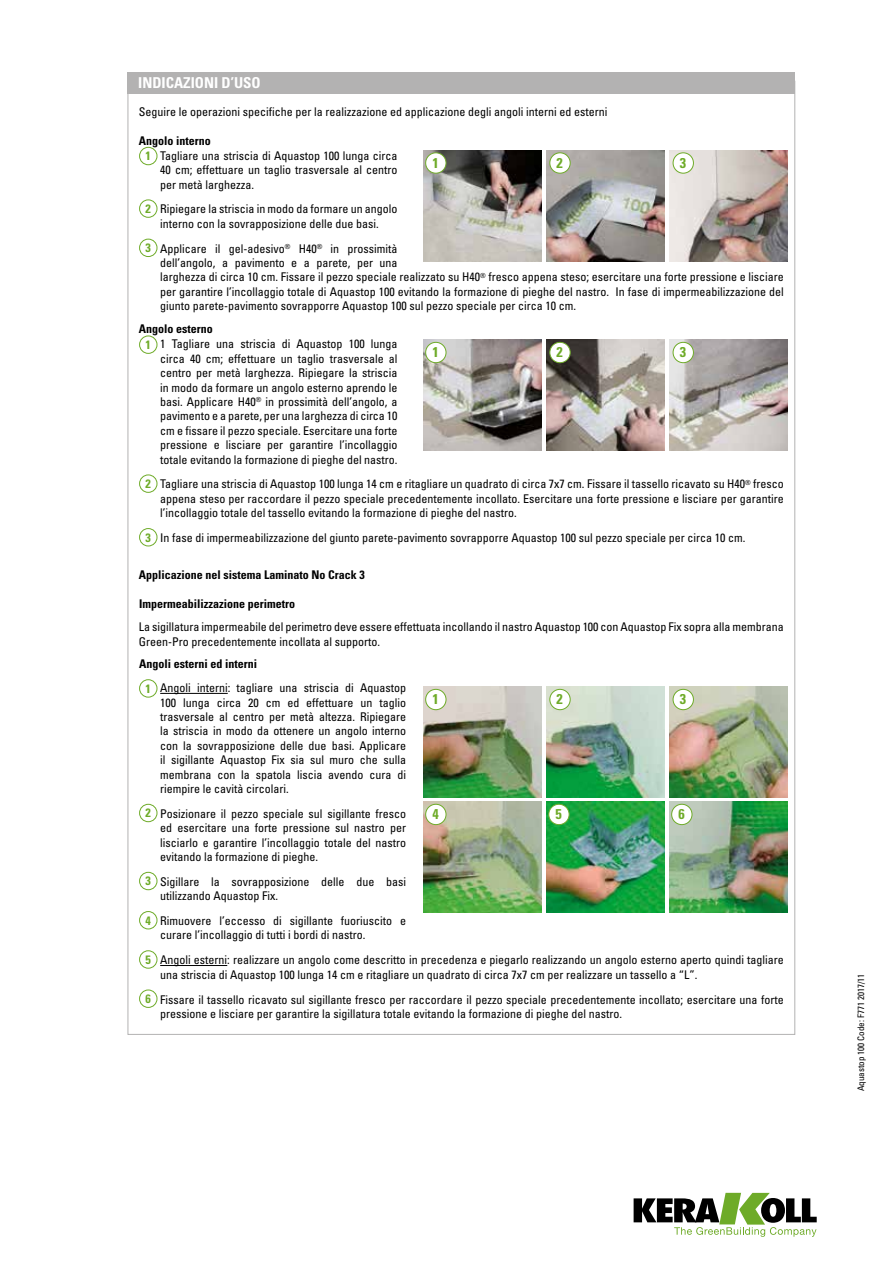
<style>
.page{position:relative;width:893px;height:1263px;background:#fff}
.page>*{position:absolute;margin:0;border:0;box-sizing:border-box;transform-origin:0 0}
.t1{font:700 condensed 15px "Univers LT Std";color:#fff}
.t2{font:700 condensed 14.25px "Univers LT Std";color:#6eab28}
.t3{font:condensed 12px/14.4px "Univers LT Std";color:#000}
.t4{font:700 condensed 12px "Univers LT Std";color:#000}
.t5{font:condensed 9px "Univers LT Std";color:#000}
.s1{font-weight:700;font-size:12.15px;color:#6eab28}
.s2{font-weight:700}
</style>
<div class="page">
<svg style="left:634px;top:1193px;width:183px;height:44px"></svg>
<hr style="left:160px;top:693px;width:68px;height:1px;background:#000">
<hr style="left:160px;top:965px;width:67px;height:1px;background:#000">
<div style="left:139px;top:147px;width:18px;height:18px;border:1px solid #6eab28;border-radius:50%"></div>
<div style="left:139px;top:199px;width:18px;height:19px;border:1px solid #6eab28;border-radius:50%"></div>
<div style="left:139px;top:239px;width:18px;height:18px;border:1px solid #6eab28;border-radius:50%"></div>
<div style="left:139px;top:336px;width:18px;height:18px;border:1px solid #6eab28;border-radius:50%"></div>
<div style="left:139px;top:474px;width:18px;height:19px;border:1px solid #6eab28;border-radius:50%"></div>
<div style="left:139px;top:528px;width:18px;height:18px;border:1px solid #6eab28;border-radius:50%"></div>
<div style="left:139px;top:679px;width:18px;height:18px;border:1px solid #6eab28;border-radius:50%"></div>
<div style="left:139px;top:804px;width:18px;height:18px;border:1px solid #6eab28;border-radius:50%"></div>
<div style="left:139px;top:872px;width:18px;height:18px;border:1px solid #6eab28;border-radius:50%"></div>
<div style="left:139px;top:911px;width:18px;height:18px;border:1px solid #6eab28;border-radius:50%"></div>
<div style="left:139px;top:950px;width:18px;height:18px;border:1px solid #6eab28;border-radius:50%"></div>
<div style="left:139px;top:989px;width:18px;height:19px;border:1px solid #6eab28;border-radius:50%"></div>
<div style="left:128px;top:72px;width:667px;height:22px;background:#b3b2b2"></div>
<img style="left:546px;top:150px;width:119px;height:111px">
<div style="left:550px;top:153px;width:20px;height:20px;background:#fff;border-radius:50%"></div>
<div style="left:549px;top:152px;width:22px;height:22px;border:1px solid #6eab28;border-radius:50%"></div>
<img style="left:423px;top:150px;width:118px;height:111px">
<div style="left:426px;top:153px;width:20px;height:20px;background:#fff;border-radius:50%"></div>
<div style="left:425px;top:152px;width:21px;height:22px;border:1px solid #6eab28;border-radius:50%"></div>
<img style="left:669px;top:150px;width:119px;height:111px">
<div style="left:673px;top:153px;width:20px;height:20px;background:#fff;border-radius:50%"></div>
<div style="left:673px;top:152px;width:21px;height:22px;border:1px solid #6eab28;border-radius:50%"></div>
<img style="left:546px;top:340px;width:119px;height:111px">
<div style="left:550px;top:342px;width:20px;height:21px;background:#fff;border-radius:50%"></div>
<div style="left:549px;top:342px;width:22px;height:21px;border:1px solid #6eab28;border-radius:50%"></div>
<img style="left:423px;top:340px;width:118px;height:111px">
<div style="left:426px;top:342px;width:20px;height:21px;background:#fff;border-radius:50%"></div>
<div style="left:425px;top:342px;width:21px;height:21px;border:1px solid #6eab28;border-radius:50%"></div>
<img style="left:669px;top:340px;width:119px;height:111px">
<div style="left:673px;top:342px;width:20px;height:21px;background:#fff;border-radius:50%"></div>
<div style="left:673px;top:342px;width:21px;height:21px;border:1px solid #6eab28;border-radius:50%"></div>
<img style="left:669px;top:802px;width:119px;height:110px">
<div style="left:672px;top:804px;width:20px;height:21px;background:#fff;border-radius:50%"></div>
<div style="left:671px;top:804px;width:21px;height:21px;border:1px solid #6eab28;border-radius:50%"></div>
<img style="left:546px;top:802px;width:119px;height:111px">
<div style="left:549px;top:804px;width:20px;height:21px;background:#fff;border-radius:50%"></div>
<div style="left:548px;top:804px;width:22px;height:21px;border:1px solid #6eab28;border-radius:50%"></div>
<img style="left:546px;top:687px;width:119px;height:110px">
<div style="left:550px;top:689px;width:20px;height:21px;background:#fff;border-radius:50%"></div>
<div style="left:549px;top:689px;width:22px;height:21px;border:1px solid #6eab28;border-radius:50%"></div>
<img style="left:423px;top:687px;width:118px;height:111px">
<div style="left:426px;top:689px;width:20px;height:21px;background:#fff;border-radius:50%"></div>
<div style="left:425px;top:689px;width:21px;height:21px;border:1px solid #6eab28;border-radius:50%"></div>
<img style="left:423px;top:802px;width:118px;height:111px">
<div style="left:426px;top:804px;width:20px;height:21px;background:#fff;border-radius:50%"></div>
<div style="left:425px;top:804px;width:21px;height:21px;border:1px solid #6eab28;border-radius:50%"></div>
<img style="left:669px;top:687px;width:119px;height:110px">
<div style="left:673px;top:689px;width:20px;height:21px;background:#fff;border-radius:50%"></div>
<div style="left:673px;top:689px;width:21px;height:21px;border:1px solid #6eab28;border-radius:50%"></div>
<p class="t1" style="left:138px;top:74px;width:124px">INDICAZIONI D’USO</p>
<p class="t3" style="left:139px;top:104px;width:470px">Seguire le operazioni specifiche per la realizzazione ed applicazione degli angoli interni ed esterni</p>
<p class="t4" style="left:139px;top:133px;width:74px">Angolo interno</p>
<p class="t3" style="left:145px;top:148px;width:254px"><span class="s1">1</span> Tagliare una striscia di Aquastop 100 lunga circa</p>
<p class="t3" style="left:160px;top:163px;width:239px">40 cm; effettuare un taglio trasversale al centro</p>
<p class="t3" style="left:160px;top:177px;width:95px">per metà larghezza.</p>
<p class="t3" style="left:145px;top:202px;width:254px;text-align:center"><span class="s1">2</span> Ripiegare la striscia in modo da formare un angolo interno con la sovrapposizione delle due basi.</p>
<p class="t3" style="left:160px;top:241px;width:625px;text-indent:-15px"><span class="s1">3</span> Applicare il gel-adesivo<sup>®</sup> H40<sup>®</sup> in prossimità<br>dell’angolo, a pavimento e a parete, per una<br>larghezza di circa 10 cm. Fissare il pezzo speciale realizzato su H40<sup>®</sup> fresco appena steso; esercitare una forte pressione e lisciare per garantire l’incollaggio totale di Aquastop 100 evitando la formazione di pieghe del nastro. In fase di impermeabilizzazione del giunto parete-pavimento sovrapporre Aquastop 100 sul pezzo speciale per circa 10 cm.</p>
<p class="t4" style="left:139px;top:322px;width:75px">Angolo esterno</p>
<p class="t3" style="left:145px;top:337px;width:254px"><span class="s1">1</span> 1 Tagliare una striscia di Aquastop 100 lunga</p>
<p class="t3" style="left:160px;top:351px;width:239px">circa 40 cm; effettuare un taglio trasversale al</p>
<p class="t3" style="left:160px;top:366px;width:239px">centro per metà larghezza. Ripiegare la striscia</p>
<p class="t3" style="left:160px;top:380px;width:239px">in modo da formare un angolo esterno aprendo le</p>
<p class="t3" style="left:160px;top:394px;width:239px">basi. Applicare H40<sup>®</sup> in prossimità dell’angolo, a</p>
<p class="t3" style="left:160px;top:409px;width:239px">pavimento e a parete, per una larghezza di circa 10</p>
<p class="t3" style="left:160px;top:423px;width:239px">cm e fissare il pezzo speciale. Esercitare una forte</p>
<p class="t3" style="left:160px;top:438px;width:239px">pressione e lisciare per garantire l’incollaggio</p>
<p class="t3" style="left:160px;top:452px;width:239px">totale evitando la formazione di pieghe del nastro.</p>
<p class="t3" style="left:160px;top:477px;width:625px;text-align:justify;text-indent:-15px"><span class="s1">2</span> Tagliare una striscia di Aquastop 100 lunga 14 cm e ritagliare un quadrato di circa 7x7 cm. Fissare il tassello ricavato su H40<sup>®</sup> fresco appena steso per raccordare il pezzo speciale precedentemente incollato. Esercitare una forte pressione e lisciare per garantire l’incollaggio totale del tassello evitando la formazione di pieghe del nastro.</p>
<p class="t3" style="left:145px;top:530px;width:601px"><span class="s1">3</span> In fase di impermeabilizzazione del giunto parete-pavimento sovrapporre Aquastop 100 sul pezzo speciale per circa 10 cm.</p>
<p class="t4" style="left:139px;top:568px;width:227px">Applicazione nel sistema Laminato No Crack 3</p>
<p class="t4" style="left:139px;top:597px;width:157px">Impermeabilizzazione perimetro</p>
<p class="t3" style="left:139px;top:619px;width:646px">La sigillatura impermeabile del perimetro deve essere effettuata incollando il nastro Aquastop 100 con Aquastop Fix sopra alla membrana<br>Green-Pro precedentemente incollata al supporto.</p>
<p class="t3" style="left:145px;top:652px;width:262px;line-height:23.7px;text-indent:-6px"><span class="s2">Angoli esterni ed interni<br></span><span class="s1">1</span> Angoli interni: tagliare una striscia di Aquastop</p>
<p class="t3" style="left:160px;top:695px;width:247px;text-align:justify">100 lunga circa 20 cm ed effettuare un taglio trasversale al centro per metà altezza. Ripiegare la striscia in modo da ottenere un angolo interno con la sovrapposizione delle due basi. Applicare il sigillante Aquastop Fix sia sul muro che sulla membrana con la spatola liscia avendo cura di riempire le cavità circolari.</p>
<p class="t3" style="left:160px;top:806px;width:247px;text-align:justify;text-indent:-15px"><span class="s1">2</span> Posizionare il pezzo speciale sul sigillante fresco ed esercitare una forte pressione sul nastro per lisciarlo e garantire l’incollaggio totale del nastro evitando la formazione di pieghe.</p>
<p class="t3" style="left:160px;top:874px;width:247px;text-indent:-15px"><span class="s1">3</span> Sigillare la sovrapposizione delle due basi utilizzando Aquastop Fix.</p>
<p class="t3" style="left:160px;top:913px;width:247px;text-indent:-15px"><span class="s1">4</span> Rimuovere l’eccesso di sigillante fuoriuscito e curare l’incollaggio di tutti i bordi di nastro.</p>
<p class="t3" style="left:160px;top:953px;width:625px;text-indent:-15px"><span class="s1">5</span> Angoli esterni: realizzare un angolo come descritto in precedenza e piegarlo realizzando un angolo esterno aperto quindi tagliare una striscia di Aquastop 100 lunga 14 cm e ritagliare un quadrato di circa 7x7 cm per realizzare un tassello a “L”.</p>
<p class="t3" style="left:160px;top:992px;width:625px;text-indent:-15px"><span class="s1">6</span> Fissare il tassello ricavato sul sigillante fresco per raccordare il pezzo speciale precedentemente incollato; esercitare una forte pressione e lisciare per garantire la sigillatura totale evitando la formazione di pieghe del nastro.</p>
<p class="t2" style="left:432px;top:154px;width:8px">1</p>
<p class="t2" style="left:557px;top:154px;width:8px">2</p>
<p class="t2" style="left:680px;top:154px;width:8px">3</p>
<p class="t2" style="left:432px;top:344px;width:8px">1</p>
<p class="t2" style="left:557px;top:344px;width:8px">2</p>
<p class="t2" style="left:680px;top:344px;width:8px">3</p>
<p class="t2" style="left:432px;top:691px;width:8px">1</p>
<p class="t2" style="left:557px;top:691px;width:8px">2</p>
<p class="t2" style="left:680px;top:691px;width:8px">3</p>
<p class="t2" style="left:556px;top:805px;width:8px">5</p>
<p class="t2" style="left:678px;top:805px;width:8px">6</p>
<p class="t2" style="left:432px;top:805px;width:8px">4</p>
<p class="t5" style="left:855px;top:1091px;width:119px;rotate:-90deg">Aquastop 100 Code: F771 2017/11</p>
</div>
